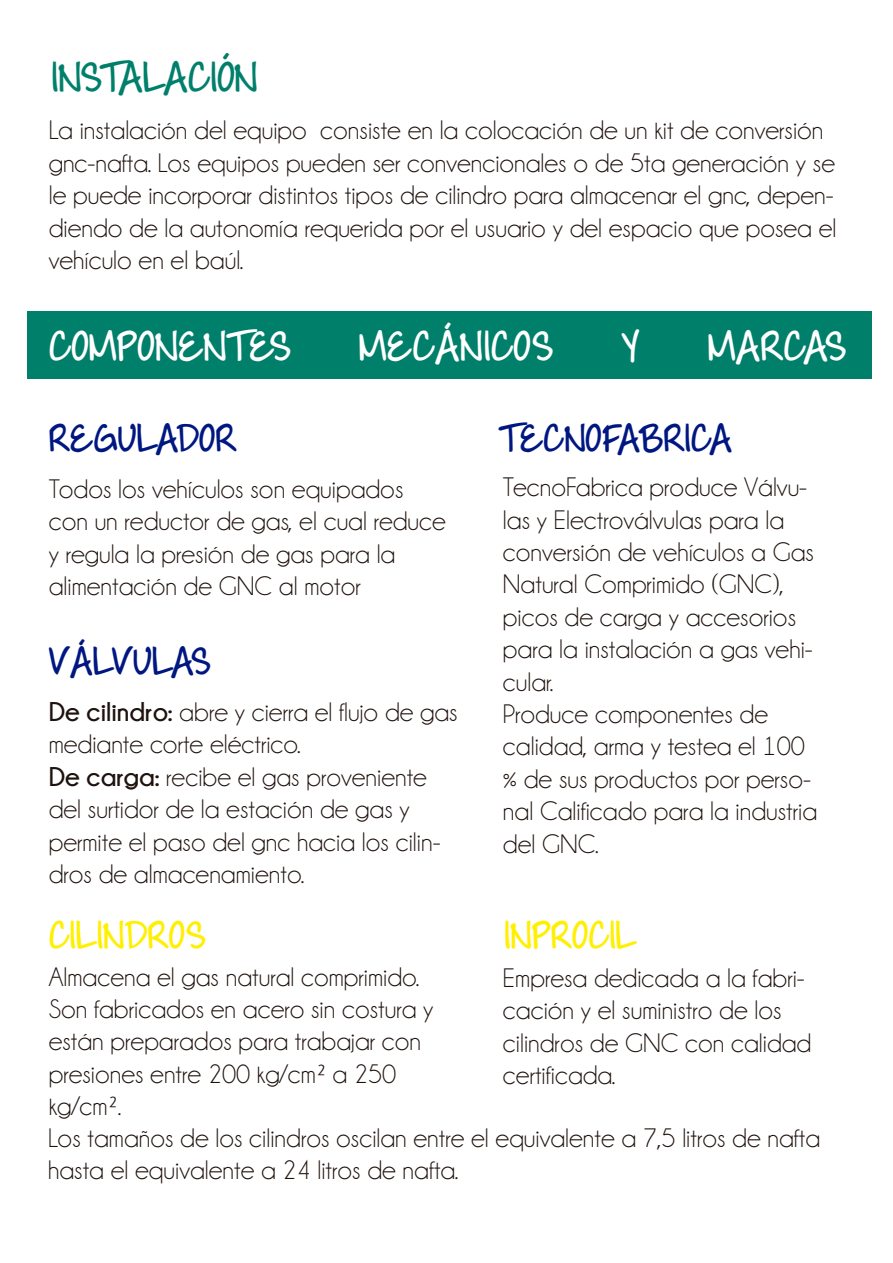
<style>
.page{position:relative;width:893px;height:1263px;background:#fff}
.page>*{position:absolute;margin:0;border:0;box-sizing:border-box;transform-origin:0 0}
.t1{font:700 42px "Throw My Hands Upinthe Air";color:#fff}
.t2{font:700 42px "Throw My Hands Upinthe Air";color:#007f6b}
.t3{font:700 39px "Throw My Hands Upinthe Air";color:#001781}
.t4{font:700 39px "Throw My Hands Upinthe Air";color:#ffef00}
.t5{font:27px/32.4px "Champagne&Limousines";color:#1e120d}
.s1{font-weight:700}
</style>
<div class="page">
<div style="left:27px;top:311px;width:844px;height:67px;background:#007f6b"></div>
<h1 class="t2" style="left:52px;top:50px;width:207px">INSTALACIÓN</h1>
<p class="t5" style="left:49px;top:115px;width:789px">La instalación del equipo consiste en la colocación de un kit de conversión gnc-nafta. Los equipos pueden ser convencionales o de 5ta generación y se le puede incorporar distintos tipos de cilindro para almacenar el gnc, depen&shy;diendo de la autonomía requerida por el usuario y del espacio que posea el vehículo en el baúl.</p>
<h1 class="t1" style="left:49px;top:319px;width:244px">COMPONENTES</h1>
<h1 class="t1" style="left:359px;top:319px;width:196px">MECÁNICOS</h1>
<h1 class="t1" style="left:621px;top:319px;width:20px">Y</h1>
<h1 class="t1" style="left:708px;top:319px;width:140px">MARCAS</h1>
<h2 class="t3" style="left:49px;top:413px;width:190px">REGULADOR</h2>
<p class="t5" style="left:49px;top:473px;width:399px">Todos los vehículos son equipados con un reductor de gas, el cual reduce y regula la presión de gas para la alimentación de GNC al motor</p>
<h2 class="t3" style="left:49px;top:636px;width:164px">VÁLVULAS</h2>
<p class="t5" style="left:49px;top:696px;width:411px"><span class="s1">De cilindro:</span> abre y cierra el flujo de gas mediante corte eléctrico.<br><span class="s1">De carga:</span> recibe el gas proveniente del surtidor de la estación de gas y permite el paso del gnc hacia los cilin&shy;dros de almacenamiento.</p>
<h2 class="t4" style="left:49px;top:909px;width:159px">CILINDROS</h2>
<p class="t5" style="left:49px;top:961px;width:386px">Almacena el gas natural comprimido.<br>Son fabricados en acero sin costura y están preparados para trabajar con presiones entre 200 kg/cm² a 250 kg/cm².</p>
<h2 class="t3" style="left:498px;top:413px;width:236px">TECNOFABRICA</h2>
<p class="t5" style="left:503px;top:471px;width:316px">TecnoFabrica produce Válvu&shy;las y Electroválvulas para la conversión de vehículos a Gas<br>Natural Comprimido (GNC), picos de carga y accesorios para la instalación a gas vehi&shy;cular.<br>Produce componentes de calidad, arma y testea el 100 % de sus productos por perso&shy;nal Calificado para la industria del GNC.</p>
<h2 class="t4" style="left:504px;top:909px;width:134px">INPROCIL</h2>
<p class="t5" style="left:503px;top:962px;width:310px">Empresa dedicada a la fabri&shy;cación y el suministro de los cilindros de GNC con calidad certificada.</p>
<p class="t5" style="left:48px;top:1122px;width:774px">Los tamaños de los cilindros oscilan entre el equivalente a 7,5 litros de nafta hasta el equivalente a 24 litros de nafta.</p>
</div>
